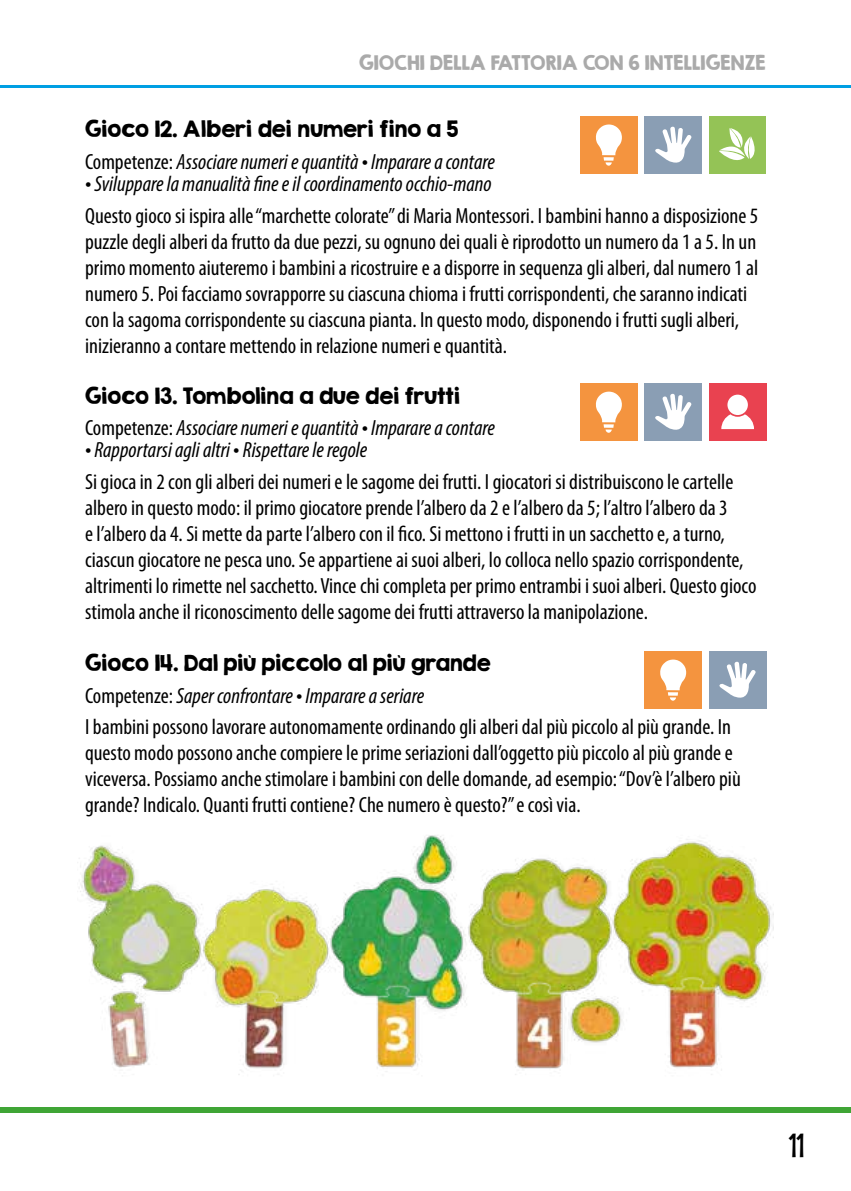
<style>
.page{position:relative;width:851px;height:1191px;background:#fff}
.page>*{position:absolute;margin:0;border:0;box-sizing:border-box;transform-origin:0 0}
.t1{font:24px "KG She Persisted";color:#000}
.t2{font:condensed 22px/26px "Myriad Pro";color:#000}
.t3{font:italic condensed 22px "Myriad Pro";color:#000}
.t4{font:20px "KG Second Chances Solid";color:#000}
.t5{font:18px "KG Second Chances Solid";color:#aaa}
.s1{font-style:normal}
.s2{font-size:24px}
</style>
<div class="page">
<hr style="left:0;top:85px;width:850px;height:3px;background:#009fe3">
<div style="left:0;top:1107px;width:850px;height:5px;background:#3fa535"></div>
<div style="left:709px;top:116px;width:56px;height:57px;background:#94c356"></div>
<svg style="left:719px;top:128px;width:36px;height:33px"></svg>
<div style="left:644px;top:116px;width:57px;height:57px;background:#8a9eb4"></div>
<svg style="left:655px;top:126px;width:36px;height:37px"></svg>
<div style="left:644px;top:383px;width:57px;height:57px;background:#8a9eb4"></div>
<svg style="left:655px;top:393px;width:36px;height:37px"></svg>
<div style="left:708px;top:651px;width:58px;height:57px;background:#8a9eb4"></div>
<svg style="left:719px;top:661px;width:36px;height:37px"></svg>
<div style="left:580px;top:116px;width:57px;height:57px;background:#f4943f"></div>
<svg style="left:595px;top:124px;width:27px;height:31px"></svg>
<svg style="left:605px;top:162px;width:6px;height:4px"></svg>
<svg style="left:603px;top:157px;width:10px;height:4px"></svg>
<div style="left:580px;top:383px;width:57px;height:57px;background:#f4943f"></div>
<svg style="left:595px;top:391px;width:26px;height:31px"></svg>
<svg style="left:605px;top:429px;width:6px;height:4px"></svg>
<svg style="left:603px;top:424px;width:10px;height:4px"></svg>
<div style="left:644px;top:651px;width:57px;height:57px;background:#f4943f"></div>
<svg style="left:660px;top:659px;width:26px;height:41px"></svg>
<div style="left:709px;top:383px;width:57px;height:57px;background:#e94250"></div>
<div style="left:727px;top:395px;width:20px;height:20px;background:#fff;border-radius:50%"></div>
<svg style="left:721px;top:414px;width:33px;height:15px"></svg>
<img style="left:79px;top:835px;width:694px;height:240px">
<p class="t5" style="left:359px;top:51px;width:408px">GIOCHI DELLA FATTORIA CON 6 INTELLIGENZE</p>
<p class="t4" style="left:85px;top:116px;width:374px">Gioco 12. Alberi dei numeri fino a 5</p>
<p class="t3" style="left:85px;top:148px;width:411px"><span class="s1">Competenze:</span> Associare numeri e quantità <span class="s2">•</span> Imparare a contare</p>
<p class="t3" style="left:85px;top:170px;width:408px"><span class="s2">•</span> Sviluppare la manualità fine e il coordinamento occhio-mano</p>
<p class="t2" style="left:85px;top:203px;width:674px">Questo gioco si ispira alle “marchette colorate” di Maria Montessori. I bambini hanno a disposizione 5 puzzle degli alberi da frutto da due pezzi, su ognuno dei quali è riprodotto un numero da 1 a 5. In un primo momento aiuteremo i bambini a ricostruire e a disporre in sequenza gli alberi, dal numero 1 al numero 5. Poi facciamo sovrapporre su ciascuna chioma i frutti corrispondenti, che saranno indicati con la sagoma corrispondente su ciascuna pianta. In questo modo, disponendo i frutti sugli alberi, inizieranno a contare mettendo in relazione numeri e quantità.</p>
<p class="t4" style="left:85px;top:383px;width:376px">Gioco 13. Tombolina a due dei frutti</p>
<p class="t3" style="left:85px;top:415px;width:411px"><span class="s1">Competenze:</span> Associare numeri e quantità <span class="s2">•</span> Imparare a contare</p>
<p class="t3" style="left:85px;top:437px;width:284px"><span class="s2">•</span> Rapportarsi agli altri <span class="s2">•</span> Rispettare le regole</p>
<p class="t2" style="left:85px;top:469px;width:672px">Si gioca in 2 con gli alberi dei numeri e le sagome dei frutti. I giocatori si distribuiscono le cartelle albero in questo modo: il primo giocatore prende l’albero da 2 e l’albero da 5; l’altro l’albero da 3<br>e l’albero da 4. Si mette da parte l’albero con il fico. Si mettono i frutti in un sacchetto e, a turno, ciascun giocatore ne pesca uno. Se appartiene ai suoi alberi, lo colloca nello spazio corrispondente, altrimenti lo rimette nel sacchetto. Vince chi completa per primo entrambi i suoi alberi. Questo gioco stimola anche il riconoscimento delle sagome dei frutti attraverso la manipolazione.</p>
<p class="t4" style="left:85px;top:650px;width:407px">Gioco 14. Dal più piccolo al più grande</p>
<p class="t3" style="left:85px;top:682px;width:340px"><span class="s1">Competenze:</span> Saper confrontare <span class="s2">•</span> Imparare a seriare</p>
<p class="t2" style="left:85px;top:714px;width:657px">I bambini possono lavorare autonomamente ordinando gli alberi dal più piccolo al più grande. In questo modo possono anche compiere le prime seriazioni dall’oggetto più piccolo al più grande e viceversa. Possiamo anche stimolare i bambini con delle domande, ad esempio: “Dov’è l’albero più grande? Indicalo. Quanti frutti contiene? Che numero è questo?” e così via.</p>
<p class="t1" style="left:788px;top:1127px;width:17px">11</p>
</div>
